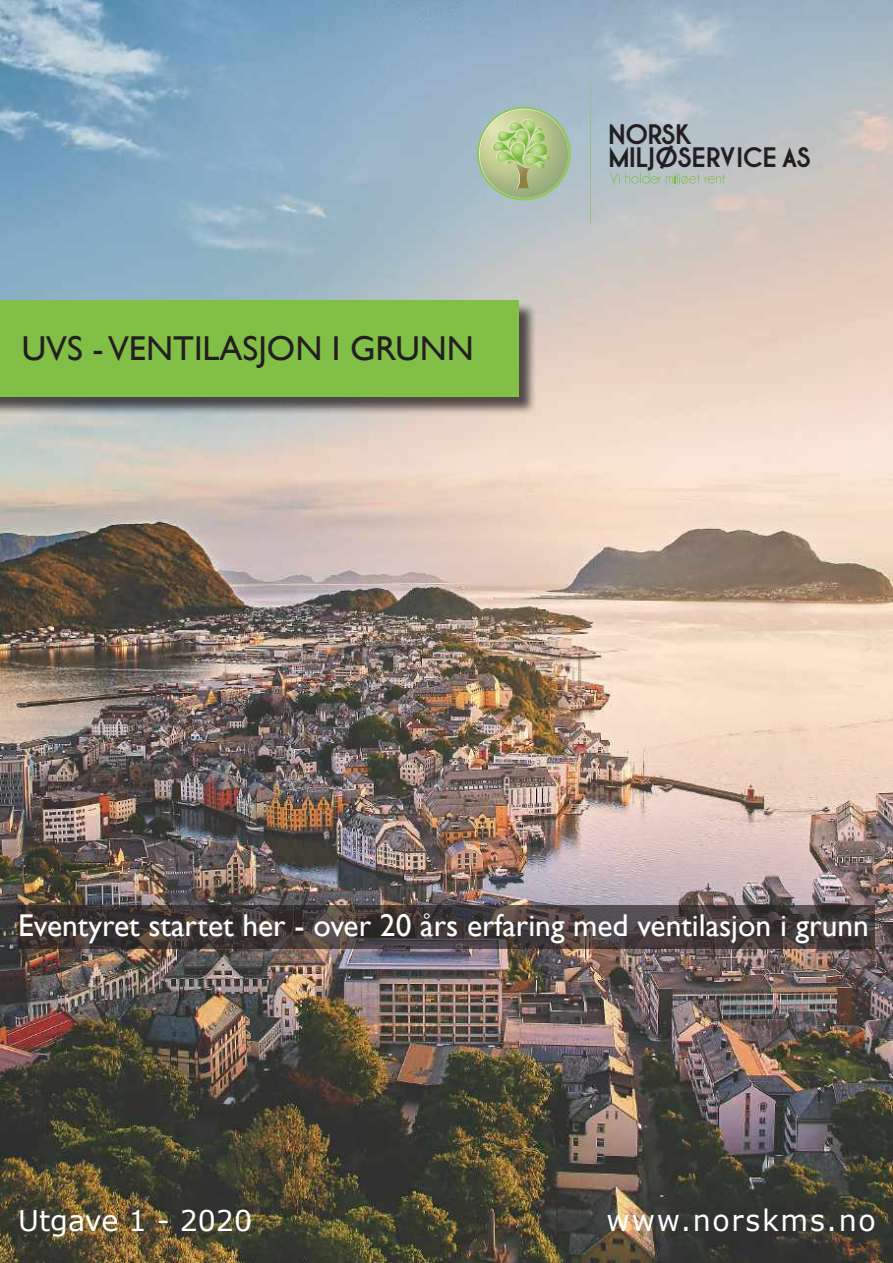
<style>
.page{position:relative;width:893px;height:1263px;background:#fff}
.page>*{position:absolute;margin:0;border:0;box-sizing:border-box;transform-origin:0 0}
.t1{font:34.5px "Gill Sans";color:#231f20}
.t2{font:31.5px "Gill Sans";color:#fff}
.t3{font:29.4px "Verdana";letter-spacing:.06em;color:#fff}
.t4{font:700 28.8px "Champagne&Limousines Thick";color:#231f20}
.t5{font:28.5px "Verdana";color:#fff}
</style>
<div class="page">
<img style="left:0;top:0;width:893px;height:1263px">
<svg style="left:590px;top:83px;width:1px;height:141px"></svg>
<svg style="left:477px;top:107px;width:94px;height:93px;background:#adc392"></svg>
<svg style="left:610px;top:173px;width:115px;height:12px"></svg>
<div style="left:0;top:303px;width:537px;height:112px;background:#231f20;opacity:.75"></div>
<div style="left:0;top:300px;width:518px;height:97px;background:#82bf47"></div>
<svg style="left:18px;top:905px;width:857px;height:43px;background:#433b3a"></svg>
<p class="t1" style="left:22px;top:328px;width:453px">UVS - VENTILASJON I GRUNN</p>
<p class="t4" style="left:609px;top:117px;width:84px">NORSK</p>
<p class="t4" style="left:609px;top:140px;width:203px">MILJØSERVICEAS</p>
<p class="t2" style="left:18px;top:907px;width:852px">Eventyret startet her - over 20 års erfaring med ventilasjon i grunn</p>
<p class="t5" style="left:18px;top:1202px;width:236px">Utgave 1 - 2020</p>
<p class="t3" style="left:607px;top:1201px;width:271px">www.norskms.no</p>
</div>
